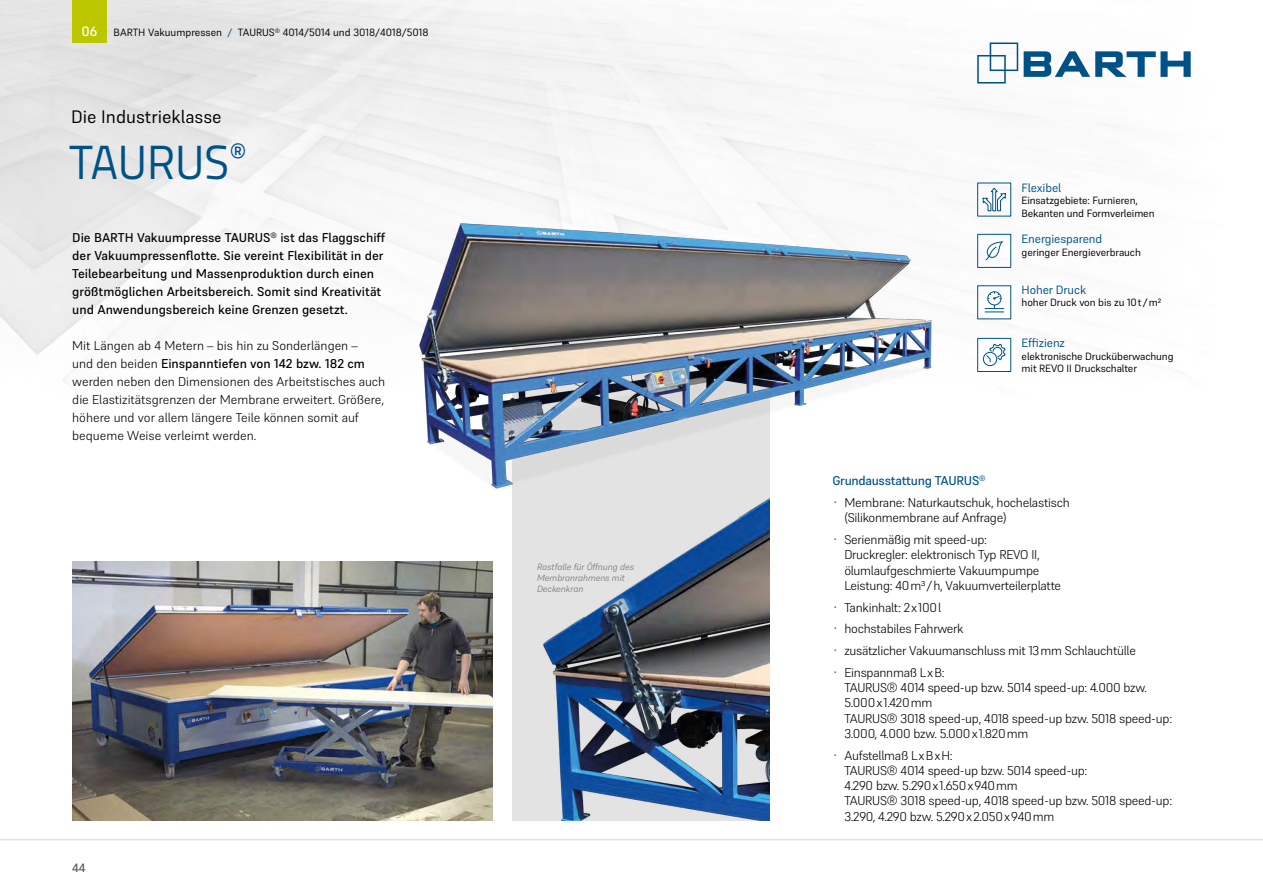
<style>
.page{position:relative;width:1263px;height:893px;background:#fff}
.page>*{position:absolute;margin:0;border:0;box-sizing:border-box;transform-origin:0 0}
.t1{font:48px "Titillium Web";color:#005286;scale:.95 1}
.t2{font:18px "Supreme";color:#000}
.t3{font:500 13.5px "Supreme";color:#fff}
.Einleitungstext{font:300 12.75px/15.3px "Supreme";letter-spacing:-.02em;color:#000}
.Einleitungstext-2{font:300 12.75px/18px "Supreme";color:#000}
.Einleitungstext-3{font:500 12.75px/18px "Supreme";color:#000}
.t4{font:500 12.75px "Supreme";letter-spacing:-.02em;color:#005286}
.t5{font:12px "Supreme";letter-spacing:-.01em;color:#005286}
.t6{font:500 12px "Supreme";color:#575756}
.t7{font:10.5px/12.6px "Supreme";letter-spacing:-.01em;color:#000}
.t8{font:italic 300 9px/10.8px "Supreme";color:#706f6f}
.s1{color:#005286}
.s2{font-weight:500}
</style>
<div class="page">
<img style="left:0;top:0;width:1182px;height:382px">
<hr style="left:0;top:839px;width:1263px;height:1px;background:#e3e3e3">
<div style="left:72px;top:0;width:34px;height:43px;background:#bcc700"></div>
<img style="left:72px;top:561px;width:420px;height:259px">
<img style="left:512px;top:505px;width:258px;height:315px">
<img style="left:403px;top:191px;width:554px;height:314px">
<svg style="left:982px;top:187px;width:24px;height:25px"></svg>
<div style="left:977px;top:338px;width:34px;height:34px;border:1px solid #005286"></div>
<svg style="left:982px;top:343px;width:24px;height:23px"></svg>
<div style="left:987px;top:291px;width:14px;height:14px;border:1px solid #005286;border-radius:50%"></div>
<svg style="left:985px;top:292px;width:19px;height:20px"></svg>
<div style="left:977px;top:234px;width:34px;height:34px;border:1px solid #005286"></div>
<svg style="left:985px;top:241px;width:18px;height:20px"></svg>
<svg style="left:1024px;top:51px;width:167px;height:26px"></svg>
<svg style="left:977px;top:43px;width:41px;height:41px"></svg>
<p class="t3" style="left:81px;top:23px;width:17px">06</p>
<p class="t7" style="left:114px;top:26px;width:316px">BARTH Vakuumpressen <span class="s1">/</span> TAURUS<sup>®</sup> 4014/5014 und 3018/4018/5018</p>
<p class="t2" style="left:71px;top:106px;width:152px">Die Industrieklasse</p>
<p class="t1" style="left:69px;top:127px;width:188px">TAURUS<sup>®</sup></p>
<p class="Einleitungstext-3" style="left:72px;top:228px;width:314px">Die BARTH Vakuumpresse TAURUS<sup>®</sup> ist das Flaggschiff der Vakuumpressenflotte. Sie vereint Flexibilität in der Teilebearbeitung und Massenproduktion durch einen größtmöglichen Arbeitsbereich. Somit sind Kreativität und Anwendungsbereich keine Grenzen gesetzt.</p>
<p class="Einleitungstext-2" style="left:72px;top:337px;width:315px">Mit Längen ab 4 Metern – bis hin zu Sonderlängen –<br>und den beiden <span class="s2">Einspanntiefen von 142 bzw. 182 cm </span>werden neben den Dimensionen des Arbeitstisches auch die Elastizitätsgrenzen der Membrane erweitert. Größere, höhere und vor allem längere Teile können somit auf bequeme Weise verleimt werden.</p>
<p class="t6" style="left:72px;top:860px;width:15px">44</p>
<p class="t8" style="left:537px;top:562px;width:98px">Rastfalle für Öffnung des<br>Membranrahmens mit<br>Deckenkran</p>
<p class="t5" style="left:1022px;top:180px;width:41px">Flexibel</p>
<p class="t7" style="left:1022px;top:194px;width:134px">Einsatzgebiete: Furnieren,<br>Bekanten und Formverleimen</p>
<p class="t5" style="left:1022px;top:232px;width:82px">Energiesparend</p>
<p class="t7" style="left:1022px;top:246px;width:121px">geringer Energieverbrauch</p>
<p class="t5" style="left:1022px;top:282px;width:66px">Hoher Druck</p>
<p class="t7" style="left:1022px;top:296px;width:141px">hoher Druck von bis zu 10t/m²</p>
<p class="t5" style="left:1022px;top:336px;width:45px">Effizienz</p>
<p class="t7" style="left:1022px;top:350px;width:153px">elektronische Drucküberwachung mit REVO II Druckschalter</p>
<p class="t4" style="left:832px;top:473px;width:155px">Grundausstattung TAURUS<sup>®</sup></p>
<p class="Einleitungstext" style="left:844px;top:495px;width:227px;text-indent:-12px">· Membrane: Naturkautschuk, hochelastisch (Silikonmembrane auf Anfrage)</p>
<p class="Einleitungstext" style="left:844px;top:532px;width:218px;text-indent:-12px">· Serienmäßig mit speed-up:<br>Druckregler: elektronisch Typ REVO II, ölumlaufgeschmierte Vakuumpumpe Leistung: 40m³/h, Vakuumverteilerplatte</p>
<p class="Einleitungstext" style="left:832px;top:599px;width:110px">· Tankinhalt: 2x100l</p>
<p class="Einleitungstext" style="left:832px;top:621px;width:133px">· hochstabiles Fahrwerk</p>
<p class="Einleitungstext" style="left:832px;top:643px;width:305px">· zusätzlicher Vakuumanschluss mit 13mm Schlauchtülle</p>
<p class="Einleitungstext" style="left:844px;top:664px;width:329px;text-indent:-12px">· Einspannmaß LxB:<br>TAURUS® 4014 speed-up bzw. 5014 speed-up: 4.000 bzw.<br>5.000x1.420mm<br>TAURUS® 3018 speed-up, 4018 speed-up bzw. 5018 speed-up:<br>3.000, 4.000 bzw. 5.000x1.820mm</p>
<p class="Einleitungstext" style="left:844px;top:747px;width:329px;text-indent:-12px">· Aufstellmaß LxBxH:<br>TAURUS® 4014 speed-up bzw. 5014 speed-up:<br>4.290 bzw. 5.290x1.650x940mm<br>TAURUS® 3018 speed-up, 4018 speed-up bzw. 5018 speed-up:<br>3.290, 4.290 bzw. 5.290x2.050x940mm</p>
</div>
